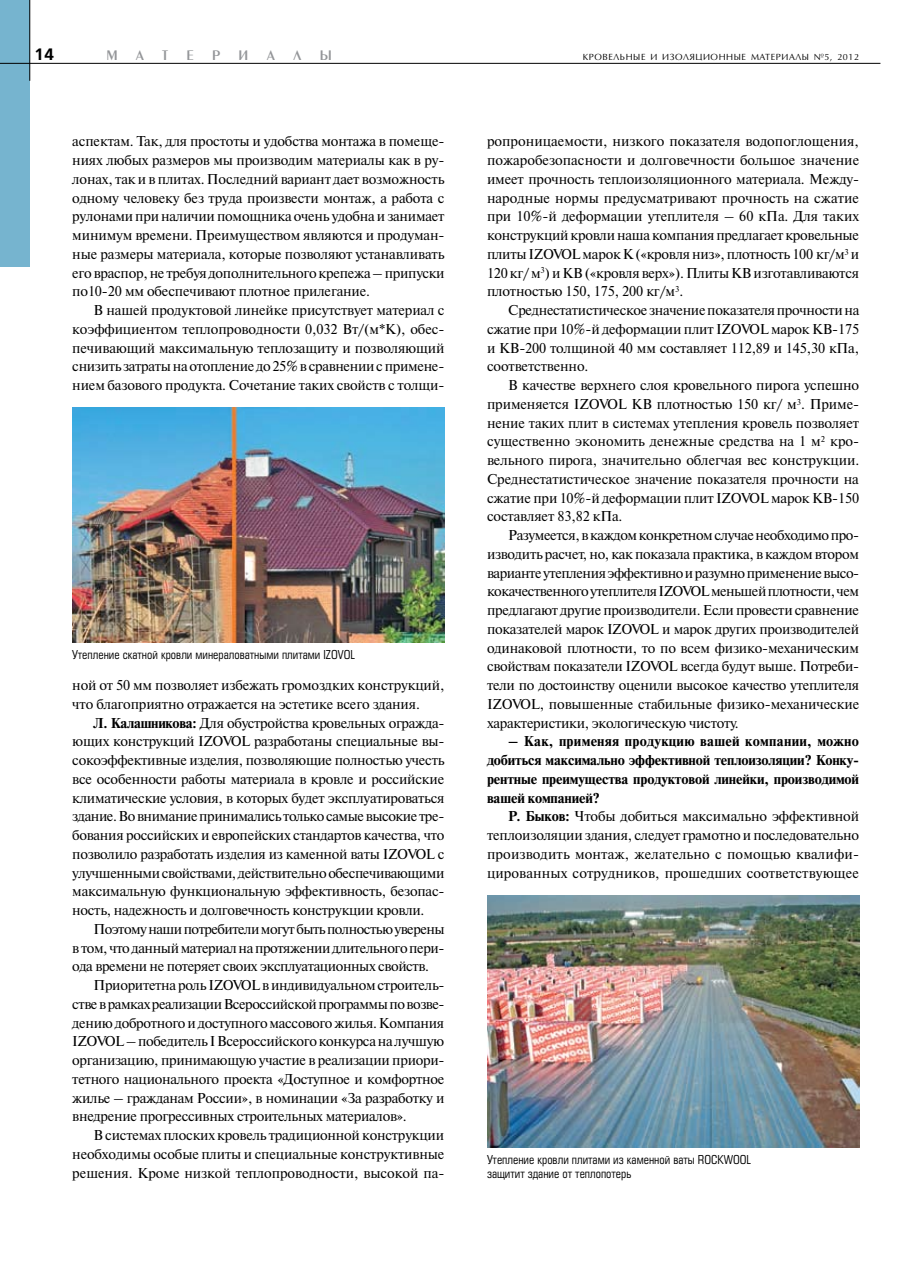
<style>
.page{position:relative;width:923px;height:1263px;background:#fff}
.page>*{position:absolute;margin:0;border:0;box-sizing:border-box;transform-origin:0 0}
.t1{font:700 16.5px "Free Set C";color:#000}
.t2{font:14.55px "Penta Demi";color:#939598}
.t3{font:14.25px/18.8px "Newton C";letter-spacing:-.02em;color:#000;text-align:justify}
.t4{font:700 14.25px/18.8px "Newton C";letter-spacing:-.01em;color:#000;text-align:justify}
.t5{font:12px/14.2px "Europe Cond";color:#000}
.t6{font:9px "AG Opus";letter-spacing:.065em;color:#000}
.s1{font-weight:700}
</style>
<div class="page">
<div style="left:0;top:0;width:30px;height:267px;background:#76b4cf"></div>
<img style="left:72px;top:407px;width:372px;height:235px">
<img style="left:487px;top:895px;width:372px;height:252px">
<hr style="left:29px;top:0;width:1px;height:81px;background:#000">
<hr style="left:0;top:63px;width:880px;height:1px;background:#000">
<p class="t1" style="left:34px;top:45px;width:22px">14</p>
<p class="t2" style="left:106px;top:48px;width:13px">М</p>
<p class="t2" style="left:136px;top:48px;width:34px">А Т</p>
<p class="t2" style="left:186px;top:48px;width:9px">Е</p>
<p class="t2" style="left:212px;top:48px;width:9px">Р</p>
<p class="t2" style="left:238px;top:48px;width:11px">И</p>
<p class="t2" style="left:267px;top:48px;width:10px">А</p>
<p class="t2" style="left:293px;top:48px;width:9px">Л</p>
<p class="t2" style="left:320px;top:48px;width:14px">Ы</p>
<p class="t6" style="left:583px;top:51px;width:278px">КРОВЕЛЬНЫЕ И ИЗОЛЯЦИОННЫЕ МАТЕРИАЛЫ №5, 2012</p>
<p class="t3" style="left:72px;top:132px;width:374px">аспектам. Так, для простоты и удобства монтажа в помеще&shy;ниях любых размеров мы производим материалы как в ру&shy;лонах, так и в плитах. Последний вариант дает возможность одному человеку без труда произвести монтаж, а работа с рулонами при наличии помощника очень удобна и занимает минимум времени. Преимуществом являются и продуман&shy;ные размеры материала, которые позволяют устанавливать его враспор, не требуя дополнительного крепежа – припуски по10-20 мм обеспечивают плотное прилегание.</p>
<p class="t3" style="left:72px;top:301px;width:374px;text-indent:21px">В нашей продуктовой линейке присутствует материал с коэффициентом теплопроводности 0,032 Вт/(м*К), обес&shy;печивающий максимальную теплозащиту и позволяющий снизить затраты на отопление до 25% в сравнении с примене&shy;нием базового продукта. Сочетание таких свойств с толщи-</p>
<p class="t5" style="left:72px;top:648px;width:284px">Утепление скатной кровли минераловатными плитами IZOVOL</p>
<p class="t3" style="left:72px;top:676px;width:374px">ной от 50 мм позволяет избежать громоздких конструкций, что благоприятно отражается на эстетике всего здания.</p>
<p class="t3" style="left:72px;top:713px;width:374px;text-indent:21px"><span class="s1">Л. Калашникова:</span> Для обустройства кровельных огражда&shy;ющих конструкций IZOVOL разработаны специальные вы&shy;сокоэффективные изделия, позволяющие полностью учесть все особенности работы материала в кровле и российские климатические условия, в которых будет эксплуатироваться здание. Во внимание принимались только самые высокие тре&shy;бования российских и европейских стандартов качества, что позволило разработать изделия из каменной ваты IZOVOL с улучшенными свойствами, действительно обеспечивающими максимальную функциональную эффективность, безопас&shy;ность, надежность и долговечность конструкции кровли.</p>
<p class="t3" style="left:72px;top:920px;width:374px;text-indent:21px">Поэтому наши потребители могут быть полностью уверены в том, что данный материал на протяжении длительного пери&shy;ода времени не потеряет своих эксплуатационных свойств.</p>
<p class="t3" style="left:72px;top:976px;width:374px;text-align:left;text-indent:21px">Приоритетна роль IZOVOL в индивидуальном строитель&shy;стве в рамках реализации Всероссийской программы по возве&shy;дению добротного и доступного массового жилья. Компания IZOVOL – победитель I Всероссийского конкурса на лучшую организацию, принимающую участие в реализации приори&shy;тетного национального проекта «Доступное и комфортное жилье – гражданам России», в номинации «За разработку и внедрение прогрессивных строительных материалов».</p>
<p class="t3" style="left:72px;top:1126px;width:374px;text-indent:21px">В системах плоских кровель традиционной конструкции необходимы особые плиты и специальные конструктивные решения. Кроме низкой теплопроводности, высокой па-</p>
<p class="t3" style="left:487px;top:132px;width:374px">ропроницаемости, низкого показателя водопоглощения, пожаробезопасности и долговечности большое значение имеет прочность теплоизоляционного материала. Между&shy;народные нормы предусматривают прочность на сжатие при 10%-й деформации утеплителя – 60 кПа. Для таких конструкций кровли наша компания предлагает кровельные плиты IZOVOL марок К («кровля низ», плотность 100 кг/м<sup>3</sup> и 120 кг/ м<sup>3</sup>) и КВ («кровля верх»). Плиты КВ изготавливаются плотностью 150, 175, 200 кг/м<sup>3</sup>.</p>
<p class="t3" style="left:487px;top:301px;width:374px;text-indent:21px">Среднестатистическое значение показателя прочности на сжатие при 10%-й деформации плит IZOVOL марок КВ-175 и КВ-200 толщиной 40 мм составляет 112,89 и 145,30 кПа, соответственно.</p>
<p class="t3" style="left:487px;top:376px;width:374px;text-indent:21px">В качестве верхнего слоя кровельного пирога успешно применяется IZOVOL КВ плотностью 150 кг/ м<sup>3</sup>. Приме&shy;нение таких плит в системах утепления кровель позволяет существенно экономить денежные средства на 1 м<sup>2</sup> кро&shy;вельного пирога, значительно облегчая вес конструкции.<br>Среднестатистическое значение показателя прочности на сжатие при 10%-й деформации плит IZOVOL марок КВ-150 составляет 83,82 кПа.</p>
<p class="t3" style="left:487px;top:526px;width:374px;text-indent:21px">Разумеется, в каждом конкретном случае необходимо про&shy;изводить расчет, но, как показала практика, в каждом втором варианте утепления эффективно и разумно применение высо&shy;кокачественного утеплителя IZOVOL меньшей плотности, чем предлагают другие производители. Если провести сравнение показателей марок IZOVOL и марок других производителей одинаковой плотности, то по всем физико-механическим свойствам показатели IZOVOL всегда будут выше. Потреби&shy;тели по достоинству оценили высокое качество утеплителя IZOVOL, повышенные стабильные физико-механические характеристики, экологическую чистоту.</p>
<p class="t4" style="left:487px;top:732px;width:374px;text-indent:21px">– Как, применяя продукцию вашей компании, можно добиться максимально эффективной теплоизоляции? Конку&shy;рентные преимущества продуктовой линейки, производимой вашей компанией?</p>
<p class="t3" style="left:487px;top:807px;width:374px;text-indent:21px"><span class="s1">Р. Быков:</span> Чтобы добиться максимально эффективной теплоизоляции здания, следует грамотно и последовательно производить монтаж, желательно с помощью квалифи&shy;цированных сотрудников, прошедших соответствующее</p>
<p class="t5" style="left:487px;top:1152px;width:265px">Утепление кровли плитами из каменной ваты ROCKWOOL защитит здание от теплопотерь</p>
</div>
